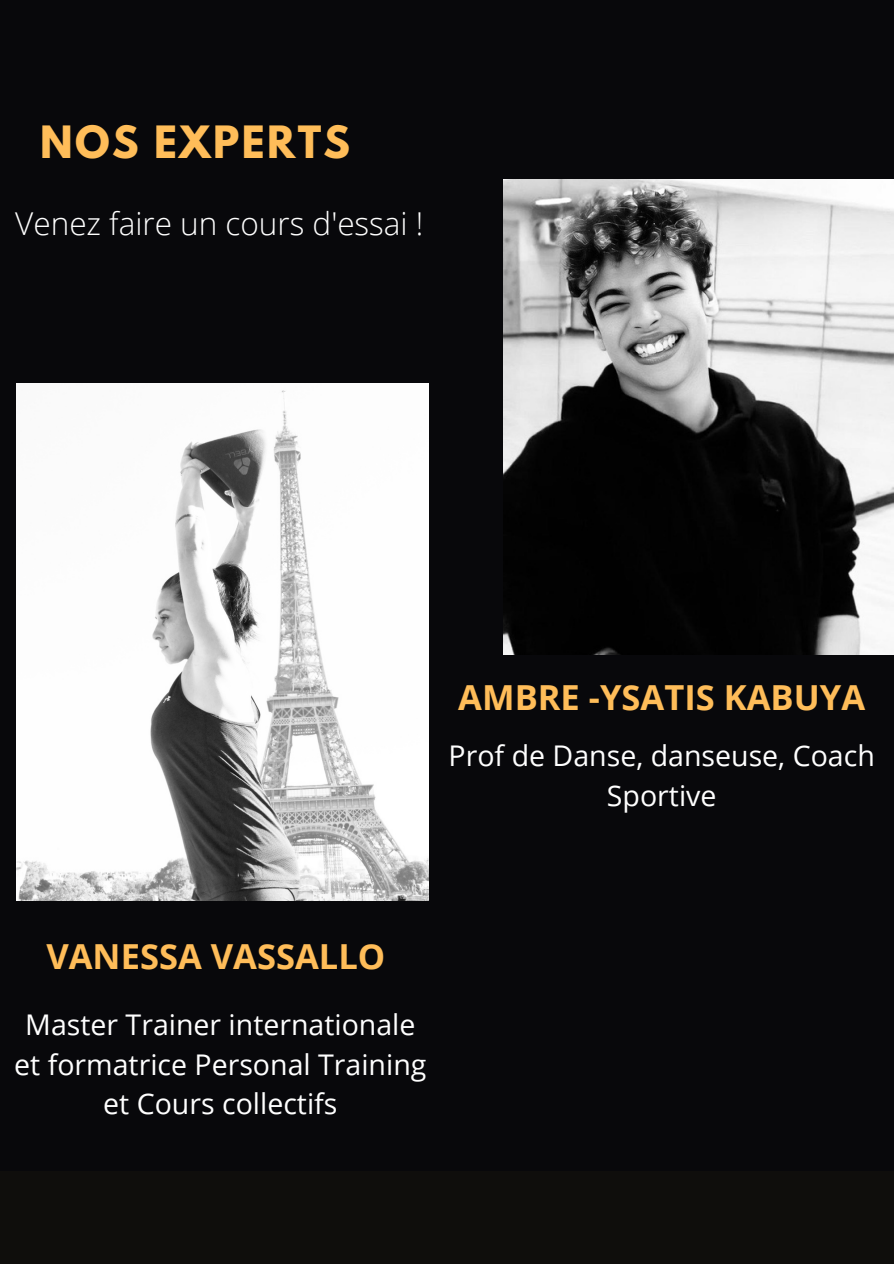
<style>
.page{position:relative;width:894px;height:1264px;background:#fff}
.page>*{position:absolute;margin:0;border:0;box-sizing:border-box;transform-origin:0 0}
.t1{font:700 39.45px "League Spartan";letter-spacing:.06em;color:#ffbd59}
.t2{font:700 34.5px "Open Sans";color:#ffbd59}
.t3{font:300 31.5px "Open Sans";color:#fff}
.t4{font:28.5px/39.3px "Open Sans";color:#fff;text-align:center}
</style>
<div class="page">
<div style="left:0;top:0;width:893px;height:1263px;background:#08080b"></div>
<img style="left:503px;top:179px;width:390px;height:475px">
<div style="left:0;top:1170px;width:893px;height:93px;background:#0f0e0c"></div>
<img style="left:16px;top:383px;width:412px;height:518px">
<p class="t1" style="left:40px;top:123px;width:311px">NOS EXPERTS</p>
<p class="t3" style="left:15px;top:201px;width:409px">Venez faire un cours d'essai !</p>
<h2 class="t2" style="left:458px;top:673px;width:408px">AMBRE -YSATIS KABUYA</h2>
<h2 class="t4" style="left:448px;top:735px;width:427px">Prof de Danse, danseuse, Coach<br>Sportive</h2>
<h4 class="t2" style="left:46px;top:931px;width:340px">VANESSA VASSALLO</h4>
<h4 class="t4" style="left:14px;top:1004px;width:413px">Master Trainer internationale et formatrice Personal Training et Cours collectifs</h4>
</div>
